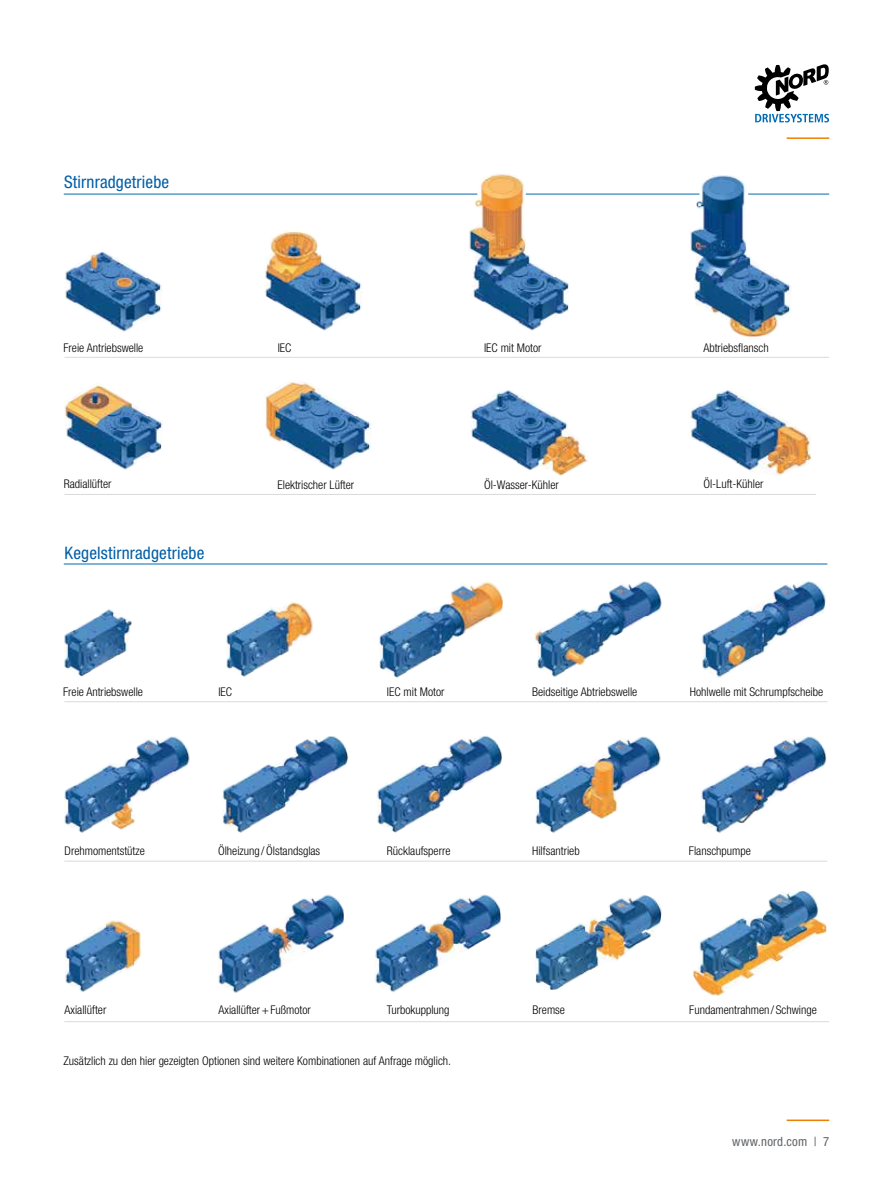
<style>
.page{position:relative;width:893px;height:1188px;background:#fff}
.page>*{position:absolute;margin:0;border:0;box-sizing:border-box;transform-origin:0 0}
.t1{font:condensed 17.25px "Helvetica Neue LT Std";letter-spacing:.01em;color:#005ea8}
.t2{font:condensed 12.75px "Helvetica Neue LT Std";letter-spacing:.02em;color:#606366}
.t3{font:300 condensed 12px "Helvetica Neue LT Std";color:#000}
</style>
<div class="page">
<hr style="left:787px;top:1120px;width:42px;height:1px;background:#ee7f00">
<hr style="left:787px;top:137px;width:42px;height:2px;background:#ee7f00">
<svg style="left:755px;top:64px;width:74px;height:58px"></svg>
<img style="left:265px;top:230px;width:97px;height:101px">
<img style="left:264px;top:381px;width:108px;height:89px">
<img style="left:690px;top:390px;width:121px;height:86px">
<img style="left:471px;top:390px;width:117px;height:86px">
<img style="left:65px;top:252px;width:97px;height:80px">
<img style="left:535px;top:895px;width:127px;height:95px">
<img style="left:64px;top:736px;width:126px;height:97px">
<img style="left:701px;top:736px;width:125px;height:97px">
<img style="left:535px;top:736px;width:126px;height:97px">
<img style="left:379px;top:581px;width:124px;height:97px">
<img style="left:226px;top:601px;width:87px;height:76px">
<img style="left:65px;top:920px;width:77px;height:72px">
<img style="left:218px;top:894px;width:126px;height:99px">
<img style="left:222px;top:736px;width:127px;height:97px">
<img style="left:377px;top:735px;width:125px;height:98px">
<img style="left:701px;top:581px;width:125px;height:97px">
<img style="left:375px;top:894px;width:126px;height:98px">
<img style="left:534px;top:581px;width:128px;height:96px">
<img style="left:64px;top:609px;width:68px;height:68px">
<img style="left:692px;top:891px;width:134px;height:105px">
<img style="left:64px;top:384px;width:99px;height:86px">
<hr style="left:65px;top:357px;width:764px;height:1px;background:#d9dadb">
<hr style="left:64px;top:494px;width:752px;height:1px;background:#d9dadb">
<hr style="left:64px;top:701px;width:763px;height:1px;background:#d9dadb">
<hr style="left:64px;top:564px;width:763px;height:1px;background:#006ab3">
<hr style="left:64px;top:861px;width:763px;height:1px;background:#d9dadb">
<hr style="left:64px;top:1021px;width:765px;height:1px;background:#d9dadb">
<img style="left:468px;top:174px;width:101px;height:157px">
<img style="left:690px;top:175px;width:102px;height:162px">
<hr style="left:748px;top:194px;width:81px;height:1px;background:#006ab3">
<hr style="left:526px;top:194px;width:173px;height:1px;background:#006ab3">
<hr style="left:64px;top:194px;width:413px;height:1px;background:#006ab3">
<h1 class="t1" style="left:64px;top:172px;width:107px">Stirnradgetriebe</h1>
<p class="t3" style="left:278px;top:341px;width:15px">IEC</p>
<p class="t3" style="left:63px;top:341px;width:81px">Freie Antriebswelle</p>
<p class="t3" style="left:484px;top:341px;width:59px">IEC mit Motor</p>
<p class="t3" style="left:703px;top:341px;width:67px">Abtriebsflansch</p>
<p class="t3" style="left:64px;top:477px;width:49px">Radiallüfter</p>
<p class="t3" style="left:277px;top:477px;width:78px">Elektrischer Lüfter</p>
<p class="t3" style="left:484px;top:477px;width:76px">Öl-Wasser-Kühler</p>
<p class="t3" style="left:703px;top:477px;width:62px">Öl-Luft-Kühler</p>
<h1 class="t1" style="left:65px;top:543px;width:141px">Kegelstirnradgetriebe</h1>
<p class="t3" style="left:63px;top:685px;width:81px">Freie Antriebswelle</p>
<p class="t3" style="left:218px;top:685px;width:15px">IEC</p>
<p class="t3" style="left:387px;top:685px;width:59px">IEC mit Motor</p>
<p class="t3" style="left:532px;top:685px;width:107px">Beidseitige Abtriebswelle</p>
<p class="t3" style="left:690px;top:685px;width:135px">Hohlwelle mit Schrumpfscheibe</p>
<p class="t3" style="left:65px;top:843px;width:82px">Drehmomentstütze</p>
<p class="t3" style="left:218px;top:843px;width:104px">Ölheizung /Ölstandsglas</p>
<p class="t3" style="left:387px;top:843px;width:65px">Rücklaufsperre</p>
<p class="t3" style="left:532px;top:843px;width:49px">Hilfsantrieb</p>
<p class="t3" style="left:689px;top:843px;width:63px">Flanschpumpe</p>
<p class="t3" style="left:65px;top:1003px;width:43px">Axiallüfter</p>
<p class="t3" style="left:219px;top:1003px;width:94px">Axiallüfter+Fußmotor</p>
<p class="t3" style="left:387px;top:1003px;width:64px">Turbokupplung</p>
<p class="t3" style="left:533px;top:1003px;width:34px">Bremse</p>
<p class="t3" style="left:689px;top:1003px;width:129px">Fundamentrahmen / Schwinge</p>
<p class="t3" style="left:63px;top:1054px;width:389px">Zusätzlich zu den hier gezeigten Optionen sind weitere Kombinationen auf Anfrage möglich.</p>
<p class="t2" style="left:732px;top:1134px;width:98px">www.nord.com | 7</p>
</div>
